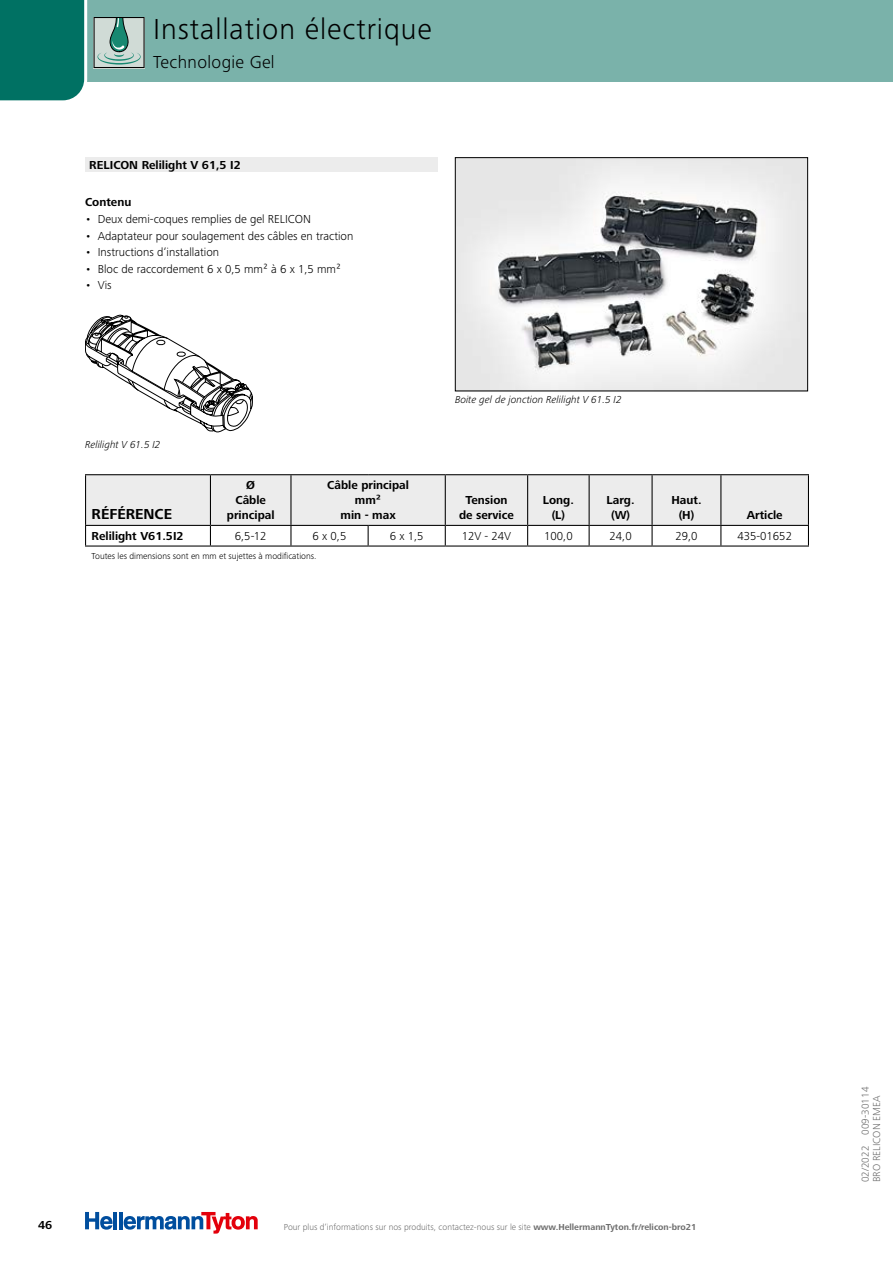
<style>
.page{position:relative;width:893px;height:1263px;background:#fff}
.page>*{position:absolute;margin:0;border:0;box-sizing:border-box;transform-origin:0 0}
.t1{font:300 30px "Frutiger Next LTW1 G";letter-spacing:.03em;color:#000}
.t2{font:300 18px "Frutiger Next LTW1 G";letter-spacing:.02em;color:#000}
.t3{font:700 15px "Frutiger Next LTW1 G";color:#000}
.t4{font:300 12px "Frutiger Next LTW1 G";color:#000}
.t5{font:700 12px/15px "Frutiger Next LTW1 G";color:#000;text-align:center}
.t6{font:italic 300 10.5px "Frutiger Next LTW1 G";color:#000}
.t7{font:300 10.5px/11.2px "Frutiger Next LTW1 G";color:#6e6e6e}
.t8{font:300 9px "Frutiger Next LTW1 G";color:#6e6e6e}
.t9{font:300 9px "Frutiger Next LTW1 G";color:#000}
.s1{font-weight:700}
</style>
<div class="page">
<hr style="left:114px;top:1212px;width:3px;height:17px;background:#004e9e">
<hr style="left:119px;top:1212px;width:4px;height:17px;background:#004e9e">
<svg style="left:85px;top:1212px;width:28px;height:17px"></svg>
<svg style="left:124px;top:1212px;width:134px;height:21px"></svg>
<div style="left:85px;top:0;width:808px;height:82px;background:#7ab2aa"></div>
<hr style="left:892px;top:1218px;width:1px;height:45px;background:#004e9e">
<svg style="left:0;top:0;width:145px;height:101px"></svg>
<img style="left:457px;top:159px;width:349px;height:230px">
<div style="left:455px;top:157px;width:353px;height:234px;border:1px solid #000"></div>
<hr style="left:85px;top:474px;width:125px;height:1px;background:#000">
<hr style="left:210px;top:474px;width:81px;height:1px;background:#000">
<hr style="left:291px;top:474px;width:77px;height:1px;background:#000">
<hr style="left:368px;top:474px;width:77px;height:1px;background:#000">
<hr style="left:445px;top:474px;width:83px;height:1px;background:#000">
<hr style="left:528px;top:474px;width:61px;height:1px;background:#000">
<hr style="left:589px;top:474px;width:63px;height:1px;background:#000">
<hr style="left:652px;top:474px;width:69px;height:1px;background:#000">
<hr style="left:721px;top:474px;width:88px;height:1px;background:#000">
<svg style="left:85px;top:475px;width:724px;height:70px"></svg>
<hr style="left:85px;top:545px;width:125px;height:2px;background:#000">
<hr style="left:210px;top:545px;width:81px;height:2px;background:#000">
<hr style="left:291px;top:545px;width:77px;height:2px;background:#000">
<hr style="left:368px;top:545px;width:77px;height:2px;background:#000">
<hr style="left:445px;top:545px;width:83px;height:2px;background:#000">
<hr style="left:528px;top:545px;width:61px;height:2px;background:#000">
<hr style="left:589px;top:545px;width:63px;height:2px;background:#000">
<hr style="left:652px;top:545px;width:69px;height:2px;background:#000">
<hr style="left:721px;top:545px;width:88px;height:2px;background:#000">
<div style="left:85px;top:157px;width:353px;height:15px;background:#ececec"></div>
<svg style="left:85px;top:315px;width:168px;height:117px"></svg>
<h1 class="t1" style="left:153px;top:11px;width:280px">Installation électrique</h1>
<h2 class="t2" style="left:153px;top:51px;width:123px">Technologie Gel</h2>
<p class="t5" style="left:89px;top:158px;width:153px">RELICON Relilight V 61,5 I2</p>
<p class="t5" style="left:85px;top:195px;width:48px">Contenu</p>
<p class="t4" style="left:85px;top:212px;width:227px">• Deux demi-coques remplies de gel RELICON</p>
<p class="t4" style="left:85px;top:229px;width:270px">• Adaptateur pour soulagement des câbles en traction</p>
<p class="t4" style="left:85px;top:245px;width:136px">• Instructions d‘installation</p>
<p class="t4" style="left:85px;top:262px;width:257px">• Bloc de raccordement 6 x 0,5 mm² à 6 x 1,5 mm²</p>
<p class="t4" style="left:85px;top:278px;width:28px">• Vis</p>
<p class="t6" style="left:85px;top:439px;width:77px">Relilight V 61.5 I2</p>
<p class="t3" style="left:92px;top:506px;width:82px">RÉFÉRENCE</p>
<p class="t5" style="left:227px;top:478px;width:49px">Ø<br>Câble principal</p>
<p class="t5" style="left:327px;top:478px;width:83px">Câble principal mm²<br>min - max</p>
<p class="t6" style="left:455px;top:394px;width:168px">Boite gel de jonction Relilight V 61.5 I2</p>
<p class="t5" style="left:459px;top:493px;width:56px">Tension de service</p>
<p class="t5" style="left:543px;top:493px;width:32px">Long. (L)</p>
<p class="t5" style="left:607px;top:493px;width:29px">Larg. (W)</p>
<p class="t5" style="left:671px;top:493px;width:32px">Haut. (H)</p>
<p class="t5" style="left:747px;top:508px;width:38px">Article</p>
<p class="t5" style="left:92px;top:529px;width:94px">Relilight V61.5I2</p>
<p class="t4" style="left:235px;top:529px;width:33px">6,5-12</p>
<p class="t4" style="left:313px;top:529px;width:35px">6 x 0,5</p>
<p class="t4" style="left:390px;top:529px;width:35px">6 x 1,5</p>
<p class="t4" style="left:462px;top:529px;width:51px">12V - 24V</p>
<p class="t4" style="left:544px;top:529px;width:30px">100,0</p>
<p class="t4" style="left:609px;top:529px;width:24px">24,0</p>
<p class="t4" style="left:675px;top:529px;width:24px">29,0</p>
<p class="t4" style="left:737px;top:529px;width:56px">435-01652</p>
<p class="t9" style="left:92px;top:550px;width:226px">Toutes les dimensions sont en mm et sujettes à modifications.</p>
<p class="t5" style="left:38px;top:1218px;width:16px">46</p>
<p class="t8" style="left:284px;top:1221px;width:414px">Pour plus d‘informations sur nos produits, contactez-nous sur le site <span class="s1">www.HellermannTyton.fr/relicon-bro21</span></p>
<p class="t7" style="left:860px;top:1182px;width:97px;rotate:-90deg">02/2022 009-30114<br>BRO RELICON EMEA</p>
</div>
